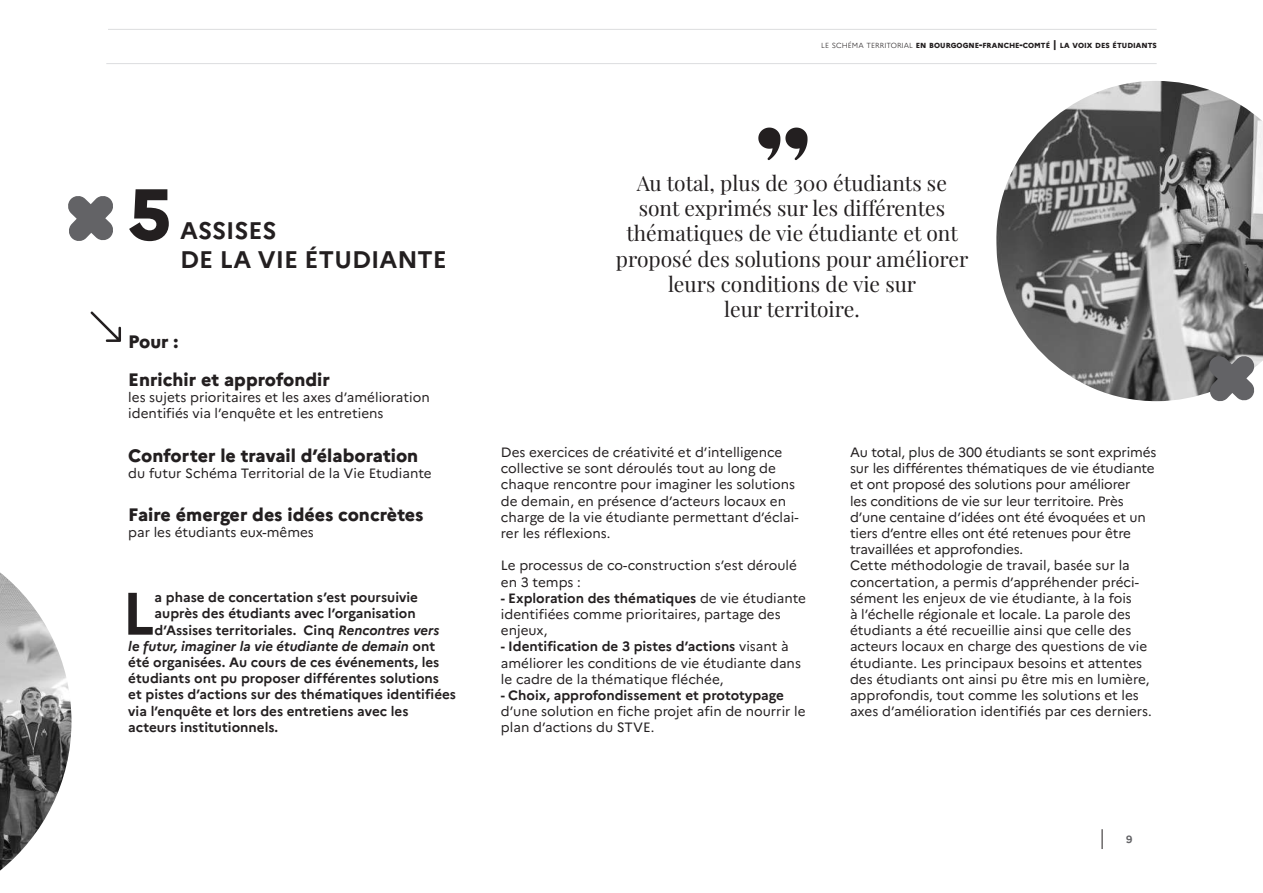
<style>
.page{position:relative;width:1263px;height:893px;background:#fff}
.page>*{position:absolute;margin:0;border:0;box-sizing:border-box;transform-origin:0 0}
.t1{font:800 72px "Marianne";color:#231f20}
.t2{font:700 59.85px "Marianne";color:#231f20}
.t3{font:700 24px/28.8px "Marianne";color:#231f20}
.t4{font:21px/25.2px "Playfair Display";color:#231f20;text-align:center}
.t5{font:800 18px/37.8px "Marianne";color:#231f20}
.t6{font:13.5px/16.2px "Marianne";color:#231f20}
.t7{font:700 13.5px "Marianne";color:#231f20}
.t8{font:italic 700 13.5px "Marianne";color:#231f20}
.t9{font:700 10.5px "Marianne";color:#636366}
.t10{font:800 7.35px "Marianne";color:#231f20}
.s1{font-weight:300}
.s2{font-size:10.5px}
.s3{font-style:italic}
.s4{font-style:normal}
.s5{font-weight:700}
</style>
<div class="page">
<img style="left:996px;top:81px;width:267px;height:320px">
<svg style="left:68px;top:196px;width:45px;height:45px"></svg>
<svg style="left:90px;top:311px;width:31px;height:31px"></svg>
<hr style="left:108px;top:29px;width:1049px;height:1px;background:#dcdddf">
<hr style="left:106px;top:63px;width:1051px;height:1px;background:#dcdddf">
<svg style="left:758px;top:128px;width:49px;height:32px"></svg>
<svg style="left:1102px;top:829px;width:1px;height:20px"></svg>
<img style="left:0;top:572px;width:71px;height:299px">
<svg style="left:1208px;top:355px;width:47px;height:47px;background:#78787a"></svg>
<p class="t10" style="left:821px;top:41px;width:337px"><span class="s1">LE SCHÉMA TERRITORIAL</span> EN BOURGOGNE<span class="s2">-</span>FRANCHE<span class="s2">-</span>COMTÉ <span class="s2">|</span> LA VOIX DES ÉTUDIANTS</p>
<h1 class="t1" style="left:128px;top:170px;width:45px">5</h1>
<h3 class="t3" style="left:180px;top:216px;width:268px">ASSISES<br>DE LA VIE ÉTUDIANTE</h3>
<h3 class="t5" style="left:128px;top:323px;width:203px">Pour :<br>Enrichir et approfondir</h3>
<p class="t6" style="left:128px;top:389px;width:303px">les sujets prioritaires et les axes d’amélioration identifiés via l’enquête et les entretiens</p>
<h3 class="t5" style="left:128px;top:436px;width:291px">Conforter le travail d’élaboration</h3>
<p class="t6" style="left:128px;top:465px;width:305px">du futur Schéma Territorial de la Vie Etudiante</p>
<h3 class="t5" style="left:128px;top:496px;width:297px">Faire émerger des idées concrètes</h3>
<p class="t6" style="left:128px;top:524px;width:187px">par les étudiants eux-mêmes</p>
<h2 class="t2" style="left:122px;top:577px;width:34px">L</h2>
<p class="t7" style="left:155px;top:589px;width:265px">a phase de concertation s’est poursuivie</p>
<p class="t7" style="left:155px;top:605px;width:263px">auprès des étudiants avec l’organisation</p>
<p class="t7" style="left:155px;top:622px;width:286px">d’Assises territoriales. Cinq <span class="s3">Rencontres vers</span></p>
<p class="t8" style="left:128px;top:636px;width:308px">le futur, imaginer la vie étudiante de demain <span class="s4">ont</span></p>
<p class="t7" style="left:128px;top:654px;width:312px">été organisées. Au cours de ces événements, les</p>
<p class="t7" style="left:128px;top:670px;width:312px">étudiants ont pu proposer différentes solutions</p>
<p class="t7" style="left:128px;top:686px;width:329px">et pistes d’actions sur des thématiques identifiées</p>
<p class="t7" style="left:128px;top:703px;width:282px">via l’enquête et lors des entretiens avec les</p>
<p class="t7" style="left:128px;top:719px;width:151px">acteurs institutionnels.</p>
<h3 class="t4" style="left:616px;top:169px;width:354px">Au total, plus de 300 étudiants se sont exprimés sur les différentes thématiques de vie étudiante et ont proposé des solutions pour améliorer leurs conditions de vie sur<br>leur territoire.</h3>
<p class="t6" style="left:501px;top:444px;width:299px">Des exercices de créativité et d’intelligence collective se sont déroulés tout au long de chaque rencontre pour imaginer les solutions de demain, en présence d’acteurs locaux en charge de la vie étudiante permettant d’éclai&shy;rer les réflexions.</p>
<p class="t6" style="left:501px;top:557px;width:298px">Le processus de co-construction s’est déroulé en 3 temps :</p>
<p class="t6" style="left:501px;top:590px;width:307px"><span class="s5">- Exploration des thématiques</span> de vie étudiante identifiées comme prioritaires, partage des enjeux,</p>
<p class="t6" style="left:501px;top:638px;width:302px"><span class="s5">- Identification de 3 pistes d’actions</span> visant à améliorer les conditions de vie étudiante dans le cadre de la thématique fléchée,</p>
<p class="t7" style="left:501px;top:687px;width:284px">- Choix, approfondissement et prototypage</p>
<p class="t6" style="left:501px;top:703px;width:306px">d’une solution en fiche projet afin de nourrir le plan d’actions du STVE.</p>
<p class="t6" style="left:850px;top:444px;width:308px">Au total, plus de 300 étudiants se sont exprimés sur les différentes thématiques de vie étudiante et ont proposé des solutions pour améliorer<br>les conditions de vie sur leur territoire. Près d’une centaine d’idées ont été évoquées et un tiers d’entre elles ont été retenues pour être travaillées et approfondies.<br>Cette méthodologie de travail, basée sur la concertation, a permis d’appréhender préci&shy;sément les enjeux de vie étudiante, à la fois<br>à l’échelle régionale et locale. La parole des étudiants a été recueillie ainsi que celle des acteurs locaux en charge des questions de vie étudiante. Les principaux besoins et attentes des étudiants ont ainsi pu être mis en lumière, approfondis, tout comme les solutions et les axes d’amélioration identifiés par ces derniers.</p>
<p class="t9" style="left:1126px;top:833px;width:8px">9</p>
</div>
